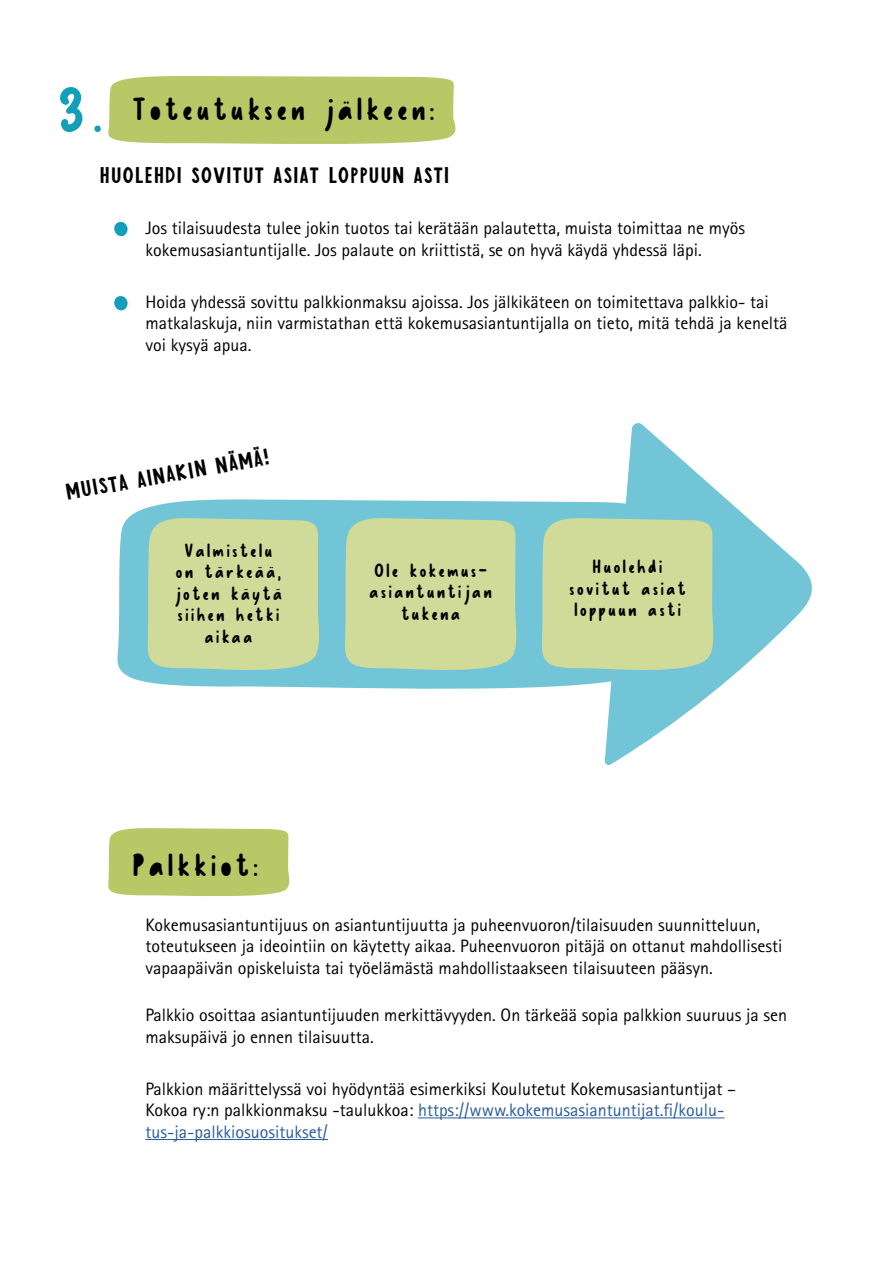
<style>
.page{position:relative;width:893px;height:1263px;background:#fff}
.page>*{position:absolute;margin:0;border:0;box-sizing:border-box;transform-origin:0 0}
.Numerot{font:60px "Sumo";color:#139fba}
.Väliotsikko{font:30px "Sumo Book Alt";color:#000}
.väliotsikko_vaiheet{font:21px "Sumo Book Caps";color:#000}
.Leipis{font:18px/21.6px "Rotis Sans Serif Std";color:#000}
.Laatikot_nuolessa{font:18px/21.6px "Sumo";color:#000;text-align:center}
.s1{color:#275b9b}
</style>
<div class="page">
<div style="left:108px;top:76px;width:348px;height:68px;background:#b8c866"></div>
<svg style="left:604px;top:423px;width:208px;height:342px"></svg>
<svg style="left:117px;top:499px;width:552px;height:199px;fill:#71c5d6"></svg>
<svg style="left:148px;top:518px;width:174px;height:160px;background:#c7d89e"></svg>
<svg style="left:345px;top:518px;width:174px;height:160px;background:#c6d89f"></svg>
<svg style="left:542px;top:518px;width:174px;height:160px;background:#c6d89f"></svg>
<svg style="left:114px;top:222px;width:14px;height:15px"></svg>
<svg style="left:114px;top:296px;width:14px;height:15px"></svg>
<svg style="left:108px;top:828px;width:182px;height:69px;background:#bccb6e"></svg>
<hr style="left:418px;top:1117px;width:307px;height:1px;background:#275b9b">
<hr style="left:145px;top:1139px;width:183px;height:1px;background:#275b9b">
<h2 class="Numerot" style="left:54px;top:76px;width:54px">3.</h2>
<h2 class="Väliotsikko" style="left:131px;top:92px;width:308px">Toteutuksen jälkeen:</h2>
<p class="väliotsikko_vaiheet" style="left:99px;top:162px;width:352px">HUOLEHDI SOVITUT ASIAT LOPPUUN ASTI</p>
<p class="Leipis" style="left:145px;top:217px;width:601px">Jos tilaisuudesta tulee jokin tuotos tai kerätään palautetta, muista toimittaa ne myös kokemusasiantuntijalle. Jos palaute on kriittistä, se on hyvä käydä yhdessä läpi.</p>
<p class="Leipis" style="left:145px;top:291px;width:644px">Hoida yhdessä sovittu palkkionmaksu ajoissa. Jos jälkikäteen on toimitettava palkkio- tai matkalaskuja, niin varmistathan että kokemusasiantuntijalla on tieto, mitä tehdä ja keneltä voi kysyä apua.</p>
<p class="väliotsikko_vaiheet" style="left:63px;top:479px;width:209px;rotate:-10deg">MUISTA AINAKIN NÄMÄ!</p>
<p class="Laatikot_nuolessa" style="left:174px;top:540px;width:111px">Valmistelu on tärkeää, joten käytä siihen hetki aikaa</p>
<h2 class="Väliotsikko" style="left:130px;top:848px;width:131px">Palkkiot:</h2>
<p class="Laatikot_nuolessa" style="left:368px;top:559px;width:126px">Ole kokemus&shy;asiantuntijan tukena</p>
<p class="Laatikot_nuolessa" style="left:568px;top:556px;width:120px">Huolehdi sovitut asiat loppuun asti</p>
<p class="Leipis" style="left:145px;top:913px;width:639px">Kokemusasiantuntijuus on asiantuntijuutta ja puheenvuoron/tilaisuuden suunnitteluun, toteutukseen ja ideointiin on käytetty aikaa. Puheenvuoron pitäjä on ottanut mahdollisesti vapaapäivän opiskeluista tai työelämästä mahdollistaakseen tilaisuuteen pääsyn.</p>
<p class="Leipis" style="left:145px;top:1004px;width:643px">Palkkio osoittaa asiantuntijuuden merkittävyyden. On tärkeää sopia palkkion suuruus ja sen maksupäivä jo ennen tilaisuutta.</p>
<p class="Leipis" style="left:145px;top:1077px;width:592px">Palkkion määrittelyssä voi hyödyntää esimerkiksi Koulutetut Kokemusasiantuntijat –<br>Kokoa ry:n palkkionmaksu -taulukkoa: <span class="s1">https://www.kokemusasiantuntijat.fi/koulu&shy;tus-ja-palkkiosuositukset/</span></p>
</div>
